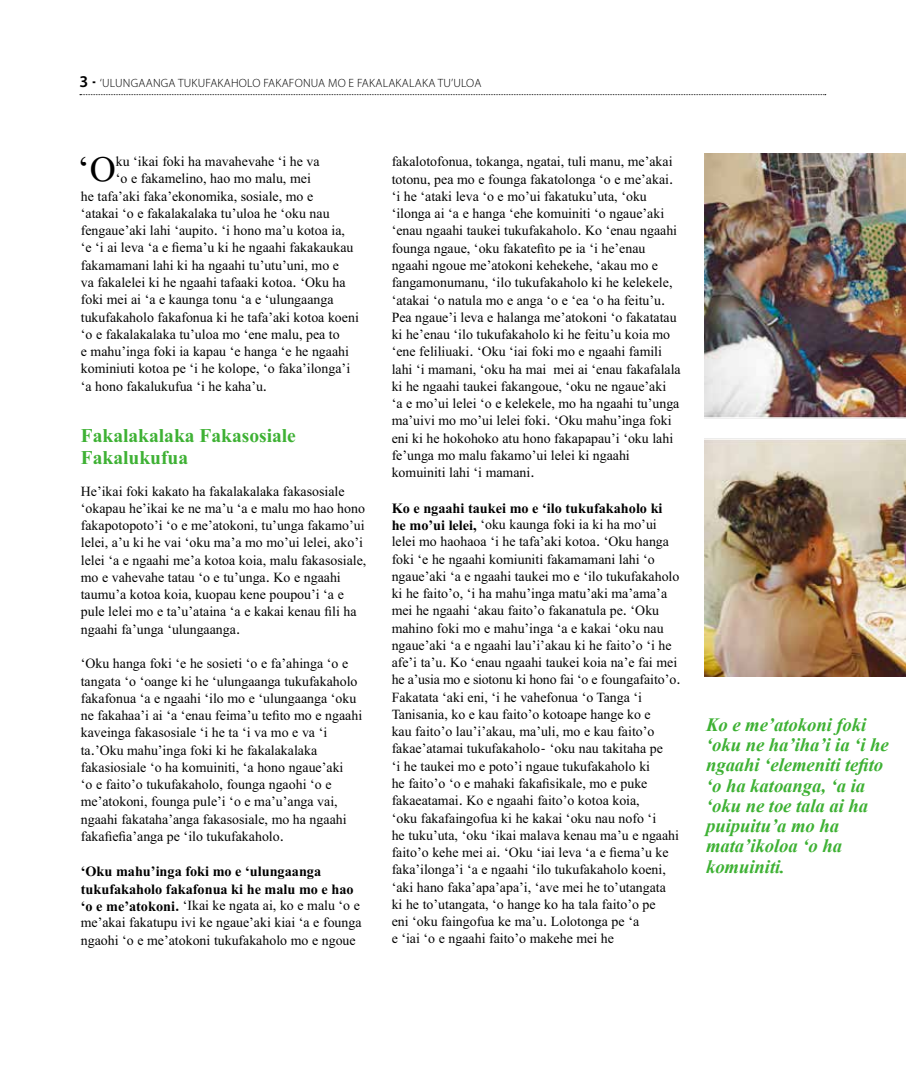
<style>
.page{position:relative;width:906px;height:1085px;background:#fff}
.page>*{position:absolute;margin:0;border:0;box-sizing:border-box;transform-origin:0 0}
.t1{font:37.2px "UKIJ Tuz Basma";color:#000}
.t2{font:700 19.5px/22.5px "UKIJ Nasq";color:#3eb134}
.t3{font:italic 700 18.75px/20.2px "Times New Roman";letter-spacing:-.005em;color:#3eb134}
.t4{font:14.25px/17.2px "UKIJ Tuz Basma";color:#000}
.t5{font:700 14.25px/17.2px "UKIJ Nasq";color:#000}
.t6{font:300 12px "Myriad Pro";letter-spacing:.02em;color:#000}
.s1{font-weight:600;font-size:16.5px}
.s2{font-family:"UKIJ Tuz Basma";font-weight:400;font-size:18px}
.s3{font-family:"UKIJ Nasq";font-weight:700}
</style>
<div class="page">
<svg style="left:80px;top:94px;width:746px;height:1px"></svg>
<img style="left:704px;top:153px;width:202px;height:523px">
<p class="t6" style="left:79px;top:76px;width:403px"><span class="s1">3</span> <span class="s2">᠊</span> ‘ULU NGAANGA TU KUFAKAHOLO FAKAFONUA MO E FAKALAKALAKA TU’U LOA</p>
<h1 class="t1" style="left:77px;top:148px;width:40px">‘O</h1>
<p class="t4" style="left:116px;top:155px;width:205px">ku ‘ikai foki ha mavahevahe ‘i he va</p>
<p class="t4" style="left:116px;top:172px;width:196px">‘o e fakamelino, hao mo malu, mei</p>
<p class="t4" style="left:81px;top:189px;width:234px">he tafa’aki faka’ekonomika, sosiale, mo e</p>
<p class="t4" style="left:81px;top:206px;width:250px">‘atakai ‘o e fakalakalaka tu’uloa he ‘oku nau</p>
<p class="t4" style="left:81px;top:224px;width:266px">fengaue’aki lahi ‘aupito. ‘i hono ma’u kotoa ia,</p>
<p class="t4" style="left:81px;top:241px;width:274px">‘e ‘i ai leva ‘a e fiema’u ki he ngaahi fakakaukau</p>
<p class="t4" style="left:81px;top:258px;width:260px">fakamamani lahi ki ha ngaahi tu’utu’uni, mo e</p>
<p class="t4" style="left:81px;top:275px;width:266px">va fakalelei ki he ngaahi tafaaki kotoa. ‘Oku ha</p>
<p class="t4" style="left:81px;top:293px;width:254px">foki mei ai ‘a e kaunga tonu ‘a e ‘ulungaanga</p>
<p class="t4" style="left:81px;top:310px;width:279px">tukufakaholo fakafonua ki he tafa’aki kotoa koeni</p>
<p class="t4" style="left:81px;top:327px;width:260px">‘o e fakalakalaka tu’uloa mo ‘ene malu, pea to</p>
<p class="t4" style="left:81px;top:344px;width:270px">e mahu’inga foki ia kapau ‘e hanga ‘e he ngaahi</p>
<p class="t4" style="left:81px;top:362px;width:271px">kominiuti kotoa pe ‘i he kolope, ‘o faka’ilonga’i</p>
<p class="t4" style="left:81px;top:379px;width:188px">‘a hono fakalukufua ‘i he kaha’u.</p>
<h2 class="t2" style="left:81px;top:426px;width:217px">Fakalakalaka Fakasosiale<br>Fakalukufua</h2>
<p class="t4" style="left:81px;top:484px;width:287px">He’ikai foki kakato ha fakalakalaka fakasosiale ‘okapau he’ikai ke ne ma’u ‘a e malu mo hao hono fakapotopoto’i ‘o e me’atokoni, tu’unga fakamo’ui lelei, a’u ki he vai ‘oku ma’a mo mo’ui lelei, ako’i lelei ‘a e ngaahi me’a kotoa koia, malu fakasosiale, mo e vahevahe tatau ‘o e tu’unga. Ko e ngaahi taumu’a kotoa koia, kuopau kene poupou’i ‘a e pule lelei mo e ta’u’ataina ‘a e kakai kenau fili ha ngaahi fa’unga ‘ulungaanga.</p>
<p class="t4" style="left:81px;top:656px;width:283px">‘Oku hanga foki ‘e he sosieti ‘o e fa’ahinga ‘o e tangata ‘o ‘oange ki he ‘ulungaanga tukufakaholo fakafonua ‘a e ngaahi ‘ilo mo e ‘ulungaanga ‘oku ne fakahaa’i ai ‘a ‘enau feima’u tefito mo e ngaahi kaveinga fakasosiale ‘i he ta ‘i va mo e va ‘i ta.’Oku mahu’inga foki ki he fakalakalaka fakasiosiale ‘o ha komuiniti, ‘a hono ngaue’aki<br>‘o e faito’o tukufakaholo, founga ngaohi ‘o e me’atokoni, founga pule’i ‘o e ma’u’anga vai, ngaahi fakataha’anga fakasosiale, mo ha ngaahi fakafiefia’anga pe ‘ilo tukufakaholo.</p>
<p class="t5" style="left:81px;top:864px;width:274px">‘Oku mahu’inga foki mo e ‘ulungaanga tukufakaholo fakafonua ki he malu mo e hao</p>
<p class="t4" style="left:81px;top:898px;width:282px;text-align:justify"><span class="s3">‘o e me’atokoni.</span> ‘Ikai ke ngata ai, ko e malu ‘o e me’akai fakatupu ivi ke ngaue’aki kiai ‘a e founga ngaohi ‘o e me’atokoni tukufakaholo mo e ngoue</p>
<p class="t4" style="left:392px;top:155px;width:290px">fakalotofonua, tokanga, ngatai, tuli manu, me’akai totonu, pea mo e founga fakatolonga ‘o e me’akai. ‘i he ‘ataki leva ‘o e mo’ui fakatuku’uta, ‘oku ‘ilonga ai ‘a e hanga ‘ehe komuiniti ‘o ngaue’aki ‘enau ngaahi taukei tukufakaholo. Ko ‘enau ngaahi founga ngaue, ‘oku fakatefito pe ia ‘i he’enau ngaahi ngoue me’atokoni kehekehe, ‘akau mo e fangamonumanu, ‘ilo tukufakaholo ki he kelekele, ‘atakai ‘o natula mo e anga ‘o e ‘ea ‘o ha feitu’u.<br>Pea ngaue’i leva e halanga me’atokoni ‘o fakatatau ki he’enau ‘ilo tukufakaholo ki he feitu’u koia mo ‘ene feliliuaki. ‘Oku ‘iai foki mo e ngaahi famili lahi ‘i mamani, ‘oku ha mai mei ai ‘enau fakafalala ki he ngaahi taukei fakangoue, ‘oku ne ngaue’aki<br>‘a e mo’ui lelei ‘o e kelekele, mo ha ngaahi tu’unga ma’uivi mo mo’ui lelei foki. ‘Oku mahu’inga foki eni ki he hokohoko atu hono fakapapau’i ‘oku lahi fe’unga mo malu fakamo’ui lelei ki ngaahi komuiniti lahi ‘i mamani.</p>
<p class="t5" style="left:392px;top:501px;width:272px">Ko e ngaahi taukei mo e ‘ilo tukufakaholo ki</p>
<p class="t4" style="left:392px;top:517px;width:290px"><span class="s3">he mo’ui lelei,</span> ‘oku kaunga foki ia ki ha mo’ui lelei mo haohaoa ‘i he tafa’aki kotoa. ‘Oku hanga foki ‘e he ngaahi komiuniti fakamamani lahi ‘o ngaue’aki ‘a e ngaahi taukei mo e ‘ilo tukufakaholo ki he faito’o, ‘i ha mahu’inga matu’aki ma’ama’a mei he ngaahi ‘akau faito’o fakanatula pe. ‘Oku mahino foki mo e mahu’inga ‘a e kakai ‘oku nau ngaue’aki ‘a e ngaahi lau’i’akau ki he faito’o ‘i he afe’i ta’u. Ko ‘enau ngaahi taukei koia na’e fai mei he a’usia mo e siotonu ki hono fai ‘o e foungafaito’o.<br>Fakatata ‘aki eni, ‘i he vahefonua ‘o Tanga ‘i Tanisania, ko e kau faito’o kotoape hange ko e<br>kau faito’o lau’i’akau, ma’uli, mo e kau faito’o fakae’atamai tukufakaholo- ‘oku nau takitaha pe<br>‘i he taukei mo e poto’i ngaue tukufakaholo ki<br>he faito’o ‘o e mahaki fakafisikale, mo e puke fakaeatamai. Ko e ngaahi faito’o kotoa koia,<br>‘oku fakafaingofua ki he kakai ‘oku nau nofo ‘i<br>he tuku’uta, ‘oku ‘ikai malava kenau ma’u e ngaahi faito’o kehe mei ai. ‘Oku ‘iai leva ‘a e fiema’u ke faka’ilonga’i ‘a e ngaahi ‘ilo tukufakaholo koeni, ‘aki hano faka’apa’apa’i, ‘ave mei he to’utangata<br>ki he to’utangata, ‘o hange ko ha tala faito’o pe<br>eni ‘oku faingofua ke ma’u. Lolotonga pe ‘a<br>e ‘iai ‘o e ngaahi faito’o makehe mei he</p>
<h3 class="t3" style="left:706px;top:713px;width:184px">Ko e me’atokoni foki ‘oku ne ha’iha’i ia ‘i he ngaahi ‘elemeniti tefito ‘o ha katoanga, ‘a ia ‘oku ne toe tala ai ha puipuitu’a mo ha mata’ikoloa ‘o ha komuiniti.</h3>
</div>
